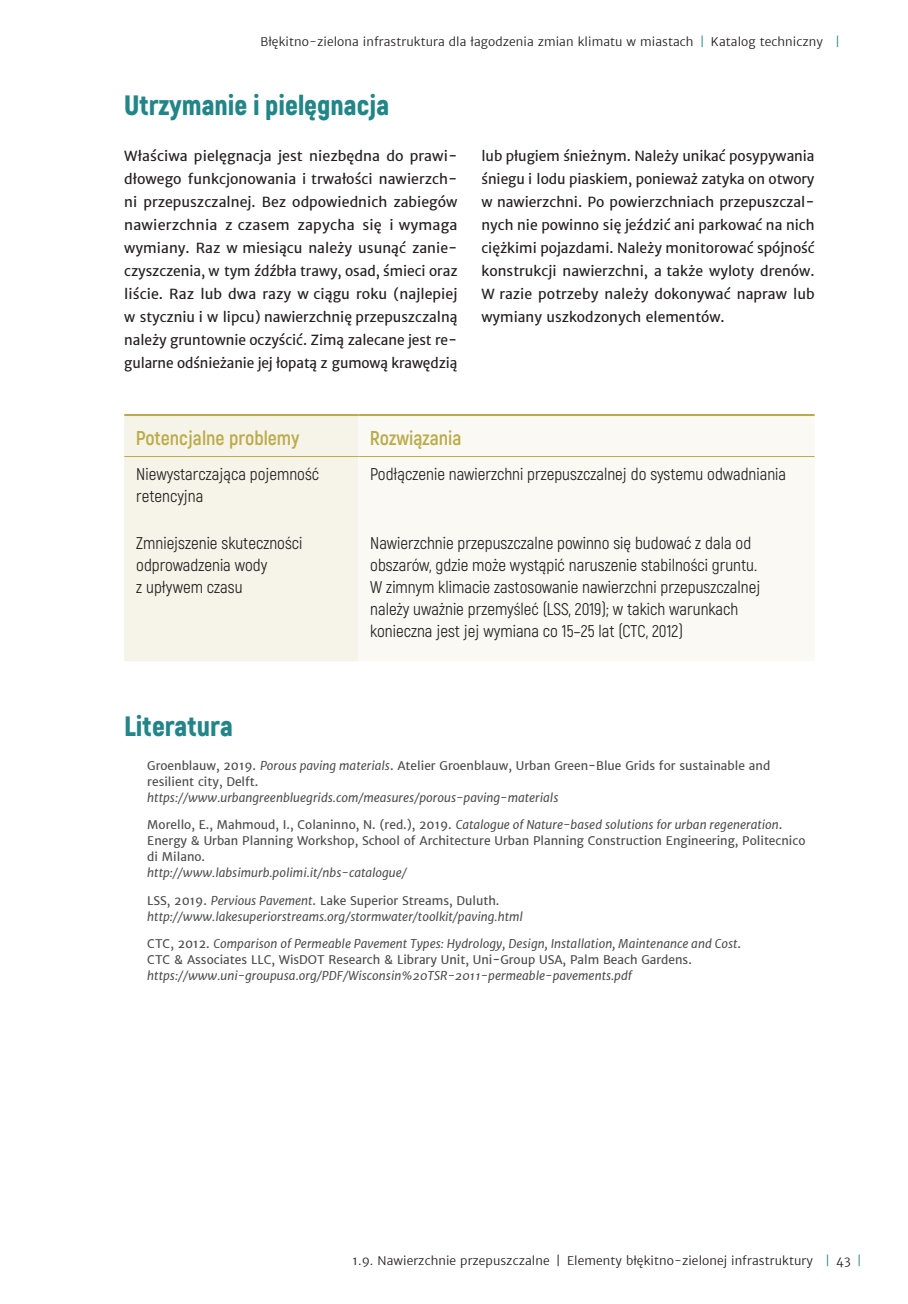
<style>
.page{position:relative;width:908px;height:1304px;background:#fff}
.page>*{position:absolute;margin:0;border:0;box-sizing:border-box;transform-origin:0 0}
.subhead{font:900 28px "Akrobat";color:#228588}
.table_head_left{font:700 20px "Akrobat";color:#bbab4a}
.table_body{font:17px/22px "Akrobat";color:#231f20}
.body{font:14px/23px "Merriweather Sans";color:#231f20;text-align:justify}
.biblografia{font:12px/16px "Merriweather Sans";color:#4b4c4d}
.biblografia-2{font:italic 12px/16px "Merriweather Sans";color:#4b4c4d}
.t1{font:300 12px "Merriweather Sans";letter-spacing:.005em;color:#231f20}
.s1{color:#228588}
.s2{font-style:italic}
.s3{font-style:normal}
</style>
<div class="page">
<div style="left:124px;top:416px;width:234px;height:245px;background:#f6f4e8"></div>
<div style="left:358px;top:416px;width:456px;height:245px;background:#faf9f3"></div>
<hr style="left:124px;top:456px;width:234px;height:1px;background:#bbab4a">
<hr style="left:358px;top:456px;width:456px;height:1px;background:#bbab4a">
<hr style="left:124px;top:414px;width:234px;height:2px;background:#bbab4a">
<hr style="left:358px;top:414px;width:456px;height:2px;background:#bbab4a">
<p class="t1" style="left:260px;top:34px;width:581px">Błękitno-zielona infrastruktura dla łagodzenia zmian klimatu w miastach <span class="s1">|</span> Katalog techniczny <span class="s1">|</span></p>
<h3 class="subhead" style="left:124px;top:87px;width:266px">Utrzymanie i pielęgnacja</h3>
<p class="body" style="left:124px;top:144px;width:334px">Właściwa pielęgnacja jest niezbędna do prawi&shy;dłowego funkcjonowania i trwałości nawierzch&shy;ni przepuszczalnej. Bez odpowiednich zabiegów nawierzchnia z czasem zapycha się i wymaga wymiany. Raz w miesiącu należy usunąć zanie&shy;czyszczenia, w tym źdźbła trawy, osad, śmieci oraz liście. Raz lub dwa razy w ciągu roku (najlepiej w styczniu i w lipcu) nawierzchnię przepuszczalną należy gruntownie oczyścić. Zimą zalecane jest re&shy;gularne odśnieżanie jej łopatą z gumową krawędzią</p>
<p class="body" style="left:481px;top:144px;width:334px">lub pługiem śnieżnym. Należy unikać posypywania śniegu i lodu piaskiem, ponieważ zatyka on otwory w nawierzchni. Po powierzchniach przepuszczal&shy;nych nie powinno się jeździć ani parkować na nich ciężkimi pojazdami. Należy monitorować spójność konstrukcji nawierzchni, a także wyloty drenów.<br>W razie potrzeby należy dokonywać napraw lub wymiany uszkodzonych elementów.</p>
<p class="table_head_left" style="left:136px;top:426px;width:165px">Potencjalne problemy</p>
<p class="table_head_left" style="left:369px;top:426px;width:93px">Rozwiązania</p>
<p class="table_body" style="left:136px;top:463px;width:184px">Niewystarczająca pojemność retencyjna</p>
<p class="table_body" style="left:370px;top:463px;width:417px">Podłączenie nawierzchni przepuszczalnej do systemu odwadniania</p>
<p class="table_body" style="left:136px;top:532px;width:167px">Zmniejszenie skuteczności odprowadzenia wody<br>z upływem czasu</p>
<p class="table_body" style="left:370px;top:532px;width:391px">Nawierzchnie przepuszczalne powinno się budować z dala od obszarów, gdzie może wystąpić naruszenie stabilności gruntu.<br>W zimnym klimacie zastosowanie nawierzchni przepuszczalnej należy uważnie przemyśleć (LSS, 2019); w takich warunkach konieczna jest jej wymiana co 15–25 lat (CTC, 2012)</p>
<p class="subhead" style="left:124px;top:708px;width:110px">Literatura</p>
<p class="biblografia" style="left:147px;top:757px;width:624px">Groenblauw, 2019. <span class="s2">Porous paving materials</span>. Atelier Groenblauw, Urban Green-Blue Grids for sustainable and resilient city, Delft.<br><span class="s2">https://www.urbangreenbluegrids.com/measures/porous-paving-materials</span></p>
<p class="biblografia" style="left:147px;top:817px;width:659px">Morello, E., Mahmoud, I., Colaninno, N. (red.), 2019. <span class="s2">Catalogue of Nature-based solutions for urban regeneration</span>.<br>Energy &amp; Urban Planning Workshop, School of Architecture Urban Planning Construction Engineering, Politecnico di Milano.<br><span class="s2">http://www.labsimurb.polimi.it/nbs-catalogue/</span></p>
<p class="biblografia-2" style="left:147px;top:892px;width:377px"><span class="s3">LSS, 2019.</span> Pervious Pavement<span class="s3">. Lake Superior Streams, Duluth. </span>http://www.lakesuperiorstreams.org/stormwater/toolkit/paving.html</p>
<p class="biblografia-2" style="left:147px;top:935px;width:595px"><span class="s3">CTC, 2012.</span> Comparison of Permeable Pavement Types: Hydrology, Design, Installation, Maintenance and Cost<span class="s3">.<br>CTC &amp; Associates LLC, WisDOT Research &amp; Library Unit, Uni-Group USA, Palm Beach Gardens. </span>https://www.uni-groupusa.org/PDF/Wisconsin%20TSR-2011-permeable-pavements.pdf</p>
<p class="t1" style="left:352px;top:1253px;width:510px">1.9. Nawierzchnie przepuszczalne | Elementy błękitno-zielonej infrastruktury <span class="s1">|</span> 43 <span class="s1">|</span></p>
</div>
